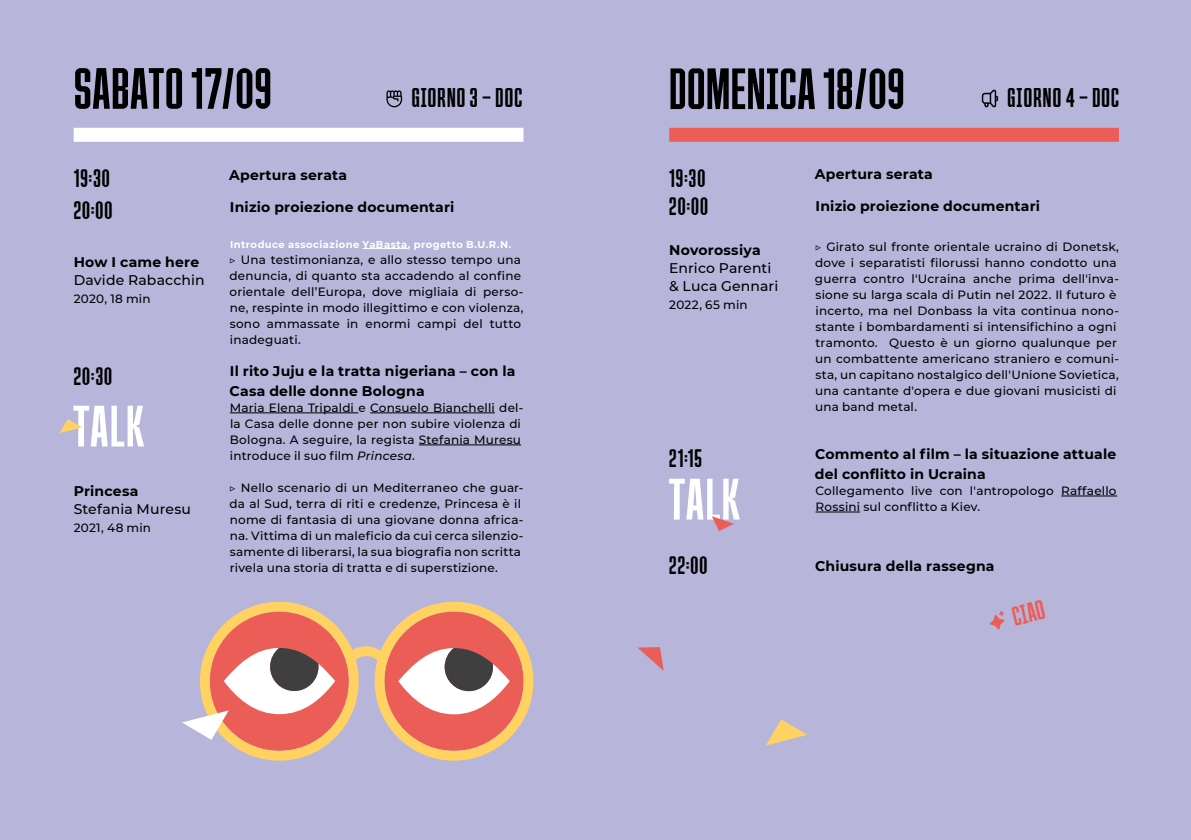
<style>
.page{position:relative;width:1191px;height:840px;background:#fff}
.page>*{position:absolute;margin:0;border:0;box-sizing:border-box;transform-origin:0 0}
.t1{font:64px "Queering";letter-spacing:.015em;color:#000}
.t2{font:30px "Queering";letter-spacing:.04em;color:#000}
.t3{font:30px "Queering";color:#eb5e57}
.t4{font:28px/32px "Queering";letter-spacing:.04em;color:#000}
.t5{font:700 14px/20px "Montserrat";letter-spacing:.015em;color:#000}
.t6{font:500 14px/18px "Montserrat";letter-spacing:.01em;color:#000}
.t7{font:500 12px/16px "Montserrat";letter-spacing:.015em;color:#000}
.t8{font:700 10px "Montserrat";letter-spacing:.04em;color:#fff}
.s1{font-size:56px}
.s2{font-style:italic}
</style>
<div class="page">
<div style="left:0;top:0;width:1191px;height:839px;background:#b8b5db"></div>
<svg style="left:240px;top:601px;width:293px;height:159px"></svg>
<svg style="left:384px;top:611px;width:139px;height:139px;background:#de8e7f"></svg>
<div style="left:74px;top:128px;width:449px;height:14px;background:#fff"></div>
<div style="left:669px;top:128px;width:450px;height:14px;background:#eb5e57"></div>
<svg style="left:75px;top:68px;width:107px;height:41px"></svg>
<svg style="left:192px;top:68px;width:78px;height:41px"></svg>
<hr style="left:362px;top:248px;width:46px;height:1px;background:#fff">
<hr style="left:230px;top:412px;width:128px;height:1px;background:#000">
<hr style="left:370px;top:412px;width:125px;height:1px;background:#000">
<hr style="left:419px;top:444px;width:102px;height:1px;background:#000">
<hr style="left:1061px;top:495px;width:56px;height:1px;background:#000">
<hr style="left:815px;top:511px;width:45px;height:1px;background:#000">
<svg style="left:182px;top:611px;width:167px;height:139px"></svg>
<svg style="left:766px;top:719px;width:41px;height:26px"></svg>
<svg style="left:637px;top:647px;width:26px;height:23px"></svg>
<svg style="left:59px;top:405px;width:85px;height:41px"></svg>
<svg style="left:669px;top:478px;width:71px;height:52px"></svg>
<h3 class="t4" style="left:74px;top:162px;width:40px">19:30<br>20:00</h3>
<p class="t5" style="left:74px;top:251px;width:127px">How I came here</p>
<p class="t6" style="left:74px;top:270px;width:132px">Davide Rabacchin</p>
<p class="t7" style="left:74px;top:290px;width:78px">2020, 18 min</p>
<h3 class="t4" style="left:74px;top:360px;width:40px">20:30</h3>
<p class="t5" style="left:74px;top:479px;width:66px">Princesa</p>
<p class="t6" style="left:74px;top:498px;width:119px">Stefania Muresu</p>
<p class="t7" style="left:74px;top:518px;width:79px">2021, 48 min</p>
<h2 class="t2" style="left:385px;top:85px;width:138px"><span class="s1">✊</span> GIORNO 3 - DOC</h2>
<p class="t5" style="left:229px;top:164px;width:120px">Apertura serata</p>
<p class="t5" style="left:230px;top:196px;width:226px">Inizio proiezione documentari</p>
<p class="t8" style="left:230px;top:237px;width:283px">Introduce associazione YaBasta, progetto B.U.R.N.</p>
<p class="t7" style="left:229px;top:251px;width:296px">▷ Una testimonianza, e allo stesso tempo una denuncia, di quanto sta accadendo al confine orientale dell’Europa, dove migliaia di perso&shy;ne, respinte in modo illegittimo e con violenza, sono ammassate in enormi campi del tutto inadeguati.</p>
<p class="t5" style="left:229px;top:360px;width:287px">Il rito Juju e la tratta nigeriana – con la<br>Casa delle donne Bologna</p>
<p class="t7" style="left:230px;top:399px;width:295px">Maria Elena Tripaldi e Consuelo Bianchelli del&shy;la Casa delle donne per non subire violenza di Bologna. A seguire, la regista Stefania Muresu introduce il suo film <span class="s2">Princesa</span>.</p>
<p class="t7" style="left:229px;top:479px;width:296px">▷ Nello scenario di un Mediterraneo che guar&shy;da al Sud, terra di riti e credenze, Princesa è il nome di fantasia di una giovane donna africa&shy;na. Vittima di un maleficio da cui cerca silenzio&shy;samente di liberarsi, la sua biografia non scritta rivela una storia di tratta e di superstizione.</p>
<h1 class="t1" style="left:669px;top:61px;width:237px">DOMENICA 18/09</h1>
<h2 class="t2" style="left:1007px;top:85px;width:113px">GIORNO 4 - DOC</h2>
<h3 class="t4" style="left:669px;top:164px;width:40px;line-height:28px">19:30<br>20:00</h3>
<p class="t5" style="left:669px;top:239px;width:93px">Novorossiya</p>
<p class="t6" style="left:669px;top:258px;width:111px">Enrico Parenti &amp; Luca Gennari</p>
<p class="t7" style="left:669px;top:296px;width:80px">2022, 65 min</p>
<h3 class="t4" style="left:669px;top:442px;width:34px">21:15</h3>
<h3 class="t4" style="left:669px;top:548px;width:40px">22:00</h3>
<p class="t5" style="left:814px;top:163px;width:120px">Apertura serata</p>
<p class="t5" style="left:815px;top:195px;width:226px">Inizio proiezione documentari</p>
<p class="t7" style="left:814px;top:238px;width:306px">▷ Girato sul fronte orientale ucraino di Donetsk, dove i separatisti filorussi hanno condotto una guerra contro l'Ucraina anche prima dell'inva&shy;sione su larga scala di Putin nel 2022. Il futuro è incerto, ma nel Donbass la vita continua nono&shy;stante i bombardamenti si intensifichino a ogni tramonto. Questo è un giorno qualunque per un combattente americano straniero e comuni&shy;sta, un capitano nostalgico dell'Unione Sovietica, una cantante d'opera e due giovani musicisti di una band metal.</p>
<p class="t5" style="left:815px;top:443px;width:303px">Commento al film – la situazione attuale del conflitto in Ucraina</p>
<p class="t7" style="left:815px;top:482px;width:303px">Collegamento live con l'antropologo Raffaello<br>Rossini sul conflitto a Kiev.</p>
<p class="t5" style="left:815px;top:555px;width:181px">Chiusura della rassegna</p>
<h2 class="t3" style="left:985px;top:609px;width:59px;rotate:-13deg"><span class="s1">✨</span> CIAO</h2>
</div>
